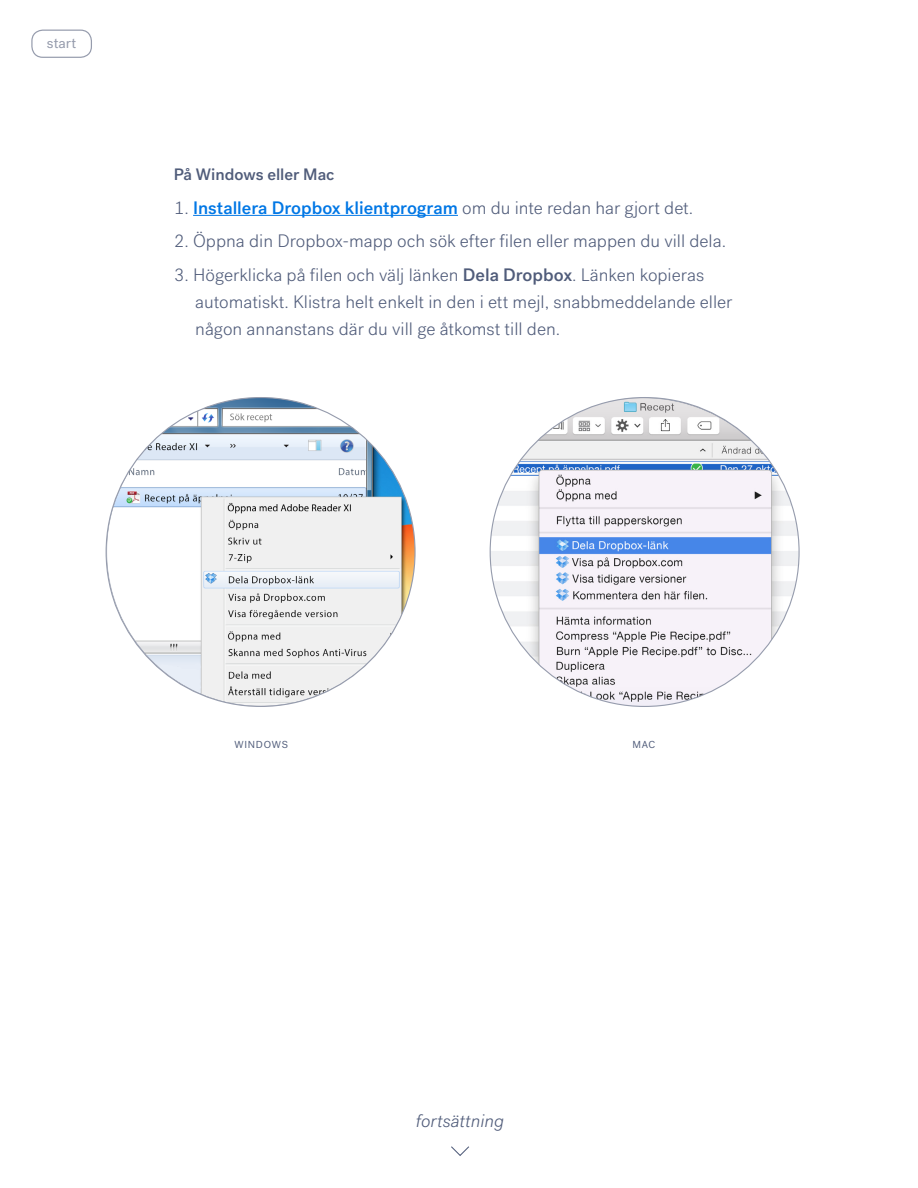
<style>
.page{position:relative;width:918px;height:1188px;background:#fff}
.page>*{position:absolute;margin:0;border:0;box-sizing:border-box;transform-origin:0 0}
.body{font:300 18px/27px "Post Grotesk";color:#505c7a}
.body-2{font:500 18px "Post Grotesk";color:#0077e5}
.deck{font:italic 300 18px "Post Grotesk";color:#505c7a}
.eyebrow{font:500 16.5px "Post Grotesk";color:#505c7a}
.link{font:14.55px "Post Grotesk";color:#969cad}
.t1{font:10.2px "Post Grotesk";letter-spacing:.07em;color:#505c7a}
.s1{font-weight:300;color:#505c7a}
.s2{font-weight:500}
</style>
<div class="page">
<hr style="left:193px;top:215px;width:265px;height:1px;background:#0077e5">
<svg style="left:451px;top:1146px;width:18px;height:10px"></svg>
<img style="left:106px;top:398px;width:309px;height:308px;border-radius:154px">
<img style="left:490px;top:398px;width:309px;height:308px;border-radius:154px">
<div style="left:31px;top:30px;width:61px;height:28px;border:1px solid #969cad;border-radius:11px"></div>
<p class="link" style="left:47px;top:34px;width:31px">start</p>
<p class="eyebrow" style="left:174px;top:164px;width:162px">På Windows eller Mac</p>
<p class="body-2" style="left:174px;top:197px;width:521px"><span class="s1">1.</span> Installera Dropbox klientprogram <span class="s1">om du inte redan har gjort det.</span></p>
<p class="body" style="left:174px;top:228px;width:554px">2. Öppna din Dropbox-mapp och sök efter filen eller mappen du vill dela.</p>
<p class="body" style="left:195px;top:262px;width:539px;text-indent:-22px">3. Högerklicka på filen och välj länken <span class="s2">Dela Dropbox</span>. Länken kopieras automatiskt. Klistra helt enkelt in den i ett mejl, snabbmeddelande eller någon annanstans där du vill ge åtkomst till den.</p>
<p class="t1" style="left:235px;top:738px;width:55px">WINDOWS</p>
<p class="t1" style="left:632px;top:738px;width:24px">MAC</p>
<p class="deck" style="left:416px;top:1110px;width:90px">fortsättning</p>
</div>
